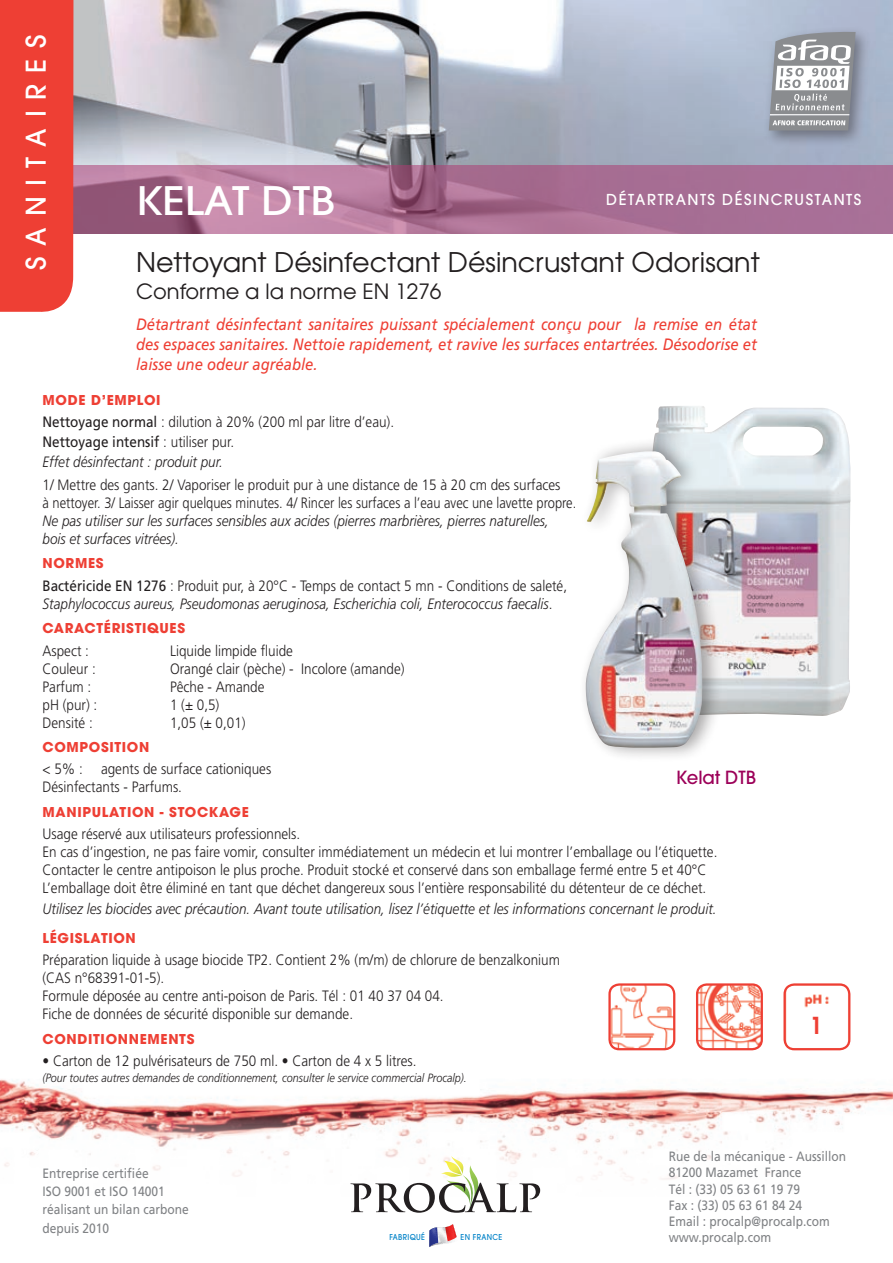
<style>
.page{position:relative;width:893px;height:1263px;background:#fff}
.page>*{position:absolute;margin:0;border:0;box-sizing:border-box;transform-origin:0 0}
.t1{font:500 39px "Avant Garde";color:#fff;scale:1.1 1}
.t2{font:27px "Avant Garde";color:#231f20}
.t3{font:500 27px "Avant Garde";letter-spacing:.4em;color:#fff}
.t4{font:600 23.25px "Avant Garde";color:#ee3f34}
.t5{font:21px "Avant Garde";color:#231f20}
.t6{font:500 18px "Avant Garde";color:#9c0159}
.t7{font:italic 16.5px/19.8px "Frutiger";color:#ee3f34;text-align:justify;scale:.9 1}
.t8{font:300 15px/18px "Frutiger";color:#231f20;scale:.9 1}
.t9{font:italic 300 15px/18px "Frutiger";color:#231f20;scale:.9 1}
.t10{font:500 15px "Avant Garde";letter-spacing:.1em;color:#fff}
.t11{font:13.5px/16.2px "Frutiger";color:#808285;scale:.89 1}
.t12{font:700 13.5px "Avant Garde";letter-spacing:.05em;color:#ee3f34}
.t13{font:italic 300 12px "Frutiger";color:#231f20;scale:.9 1}
.t14{font:500 8.1px "Avant Garde";letter-spacing:.05em;color:#0082c8;scale:.9 1}
.s1{font-weight:400}
.s2{font-style:italic}
.s3{font-weight:400;font-style:normal}
.s4{font-style:normal}
</style>
<div class="page">
<img style="left:0;top:1079px;width:893px;height:113px">
<svg style="left:350px;top:1155px;width:190px;height:58px"></svg>
<svg style="left:429px;top:1224px;width:28px;height:23px"></svg>
<img style="left:73px;top:0;width:820px;height:166px">
<div style="left:762px;top:25px;width:109px;height:122px;background:#231f20;opacity:.45"></div>
<svg style="left:769px;top:31px;width:87px;height:100px"></svg>
<img style="left:654px;top:406px;width:196px;height:310px">
<div style="left:577px;top:437px;width:145px;height:324px;background:#231f20;opacity:.4"></div>
<img style="left:584px;top:451px;width:118px;height:297px">
<svg style="left:73px;top:166px;width:820px;height:68px;background:#ab7094"></svg>
<img style="left:697px;top:986px;width:65px;height:63px">
<div style="left:696px;top:983px;width:67px;height:67px;border:2px solid #ee3f34;border-radius:10px"></div>
<img style="left:611px;top:984px;width:63px;height:65px">
<div style="left:608px;top:983px;width:67px;height:67px;border:2px solid #ee3f34;border-radius:10px"></div>
<img style="left:786px;top:984px;width:63px;height:65px">
<div style="left:783px;top:983px;width:67px;height:67px;border:2px solid #ee3f34;border-radius:10px"></div>
<div style="left:0;top:0;width:73px;height:312px;background:#ee3f34"></div>
<h2 class="t3" style="left:19px;top:270px;width:236px;rotate:-90deg">SANITAIRES</h2>
<h1 class="t1" style="left:136px;top:177px;width:137px">KELAT DTB</h1>
<p class="t10" style="left:606px;top:190px;width:71px">DÉTARTRAN</p>
<p class="t10" style="left:700px;top:190px;width:64px">TS DÉSINCRU</p>
<p class="t10" style="left:806px;top:190px;width:57px">STAN TS</p>
<h2 class="t2" style="left:136px;top:245px;width:625px">Nettoyant Désinfectant Désincrustant Odorisant</h2>
<h3 class="t5" style="left:136px;top:278px;width:307px">Conforme a la norme EN 1276</h3>
<p class="t7" style="left:136px;top:315px;width:691px">Détartrant désinfectant sanitaires puissant spécialement conçu pour la remise en état des espaces sanitaires. Nettoie rapidement, et ravive les surfaces entartrées. Désodorise et laisse une odeur agréable.</p>
<p class="t12" style="left:43px;top:391px;width:120px">MODE D’EMPLOI</p>
<p class="t8" style="left:43px;top:412px;width:392px;line-height:20.1px"><span class="s1">Nettoyage normal</span> : dilution à 20% (200 ml par litre d’eau).<br><span class="s1">Nettoyage intensif</span> : utiliser pur.<br><span class="s2">Effet désinfectant : produit pur.</span></p>
<p class="t8" style="left:43px;top:476px;width:595px">1/ Mettre des gants. 2/ Vaporiser le produit pur à une distance de 15 à 20 cm des surfaces<br>à nettoyer. 3/ Laisser agir quelques minutes. 4/ Rincer les surfaces a l’eau avec une lavette propre.</p>
<p class="t9" style="left:43px;top:512px;width:564px">Ne pas utiliser sur les surfaces sensibles aux acides (pierres marbrières, pierres naturelles, bois et surfaces vitrées).</p>
<p class="t12" style="left:43px;top:554px;width:63px">NORMES</p>
<p class="t9" style="left:43px;top:576px;width:584px"><span class="s3">Bactéricide EN 1276</span> <span class="s4">: Produit pur, à 20°C - Temps de contact 5 mn - Conditions de saleté,<br></span>Staphylococcus aureus, Pseudomonas aeruginosa, Escherichia coli, Enterococcus faecalis<span class="s4">.</span></p>
<p class="t12" style="left:43px;top:619px;width:144px">CARACTÉRISTIQUES</p>
<p class="t8" style="left:43px;top:641px;width:53px">Aspect :</p>
<p class="t8" style="left:170px;top:641px;width:138px">Liquide limpide fluide</p>
<p class="t8" style="left:43px;top:659px;width:61px">Couleur :</p>
<p class="t8" style="left:170px;top:659px;width:262px">Orangé clair (pèche) - Incolore (amande)</p>
<p class="t8" style="left:43px;top:677px;width:56px">Parfum :</p>
<p class="t8" style="left:170px;top:677px;width:107px">Pêche - Amande</p>
<p class="t8" style="left:43px;top:695px;width:62px">pH (pur) :</p>
<p class="t8" style="left:170px;top:695px;width:56px">1 (± 0,5)</p>
<p class="t8" style="left:43px;top:713px;width:57px">Densité :</p>
<p class="t8" style="left:170px;top:713px;width:86px">1,05 (± 0,01)</p>
<p class="t12" style="left:43px;top:738px;width:108px">COMPOSITION</p>
<p class="t8" style="left:43px;top:760px;width:256px">&lt; 5% : agents de surface cationiques<br>Désinfectants - Parfums.</p>
<p class="t12" style="left:43px;top:803px;width:208px">MANIPULATION - STOCKAGE</p>
<p class="t8" style="left:43px;top:825px;width:751px">Usage réservé aux utilisateurs professionnels.<br>En cas d’ingestion, ne pas faire vomir, consulter immédiatement un médecin et lui montrer l’emballage ou l’étiquette.<br>Contacter le centre antipoison le plus proche. Produit stocké et conservé dans son emballage fermé entre 5 et 40°C L’emballage doit être éliminé en tant que déchet dangereux sous l’entière responsabilité du détenteur de ce déchet.</p>
<p class="t9" style="left:43px;top:899px;width:750px">Utilisez les biocides avec précaution. Avant toute utilisation, lisez l’étiquette et les informations concernant le produit.</p>
<p class="t12" style="left:43px;top:929px;width:95px">LÉGISLATION</p>
<p class="t8" style="left:43px;top:951px;width:576px">Préparation liquide à usage biocide TP2. Contient 2% (m/m) de chlorure de benzalkonium (CAS n°68391-01-5).<br>Formule déposée au centre anti-poison de Paris. Tél : 01 40 37 04 04.<br>Fiche de données de sécurité disponible sur demande.</p>
<p class="t12" style="left:43px;top:1030px;width:153px">CONDITIONNEMENTS</p>
<p class="t8" style="left:43px;top:1052px;width:417px">• Carton de 12 pulvérisateurs de 750 ml. • Carton de 4 x 5 litres.</p>
<p class="t13" style="left:43px;top:1071px;width:473px">(Pour toutes autres demandes de conditionnement, consulter le service commercial Procalp).</p>
<p class="t6" style="left:676px;top:766px;width:80px">KELAT DTB</p>
<h3 class="t4" style="left:809px;top:1010px;width:15px">1</h3>
<p class="t11" style="left:43px;top:1164px;width:166px;line-height:18.3px">Entreprise certifiée<br>ISO 9001 et ISO 14001 réalisant un bilan carbone depuis 2010</p>
<p class="t14" style="left:389px;top:1232px;width:41px">FABRIQUÉ</p>
<p class="t14" style="left:461px;top:1232px;width:48px">EN FRANCE</p>
<p class="t11" style="left:669px;top:1148px;width:201px">Rue de la mécanique - Aussillon<br>81200 Mazamet France<br>Tél : (33) 05 63 61 19 79<br>Fax : (33) 05 63 61 84 24<br>Email : procalp@procalp.com www.procalp.com</p>
</div>
